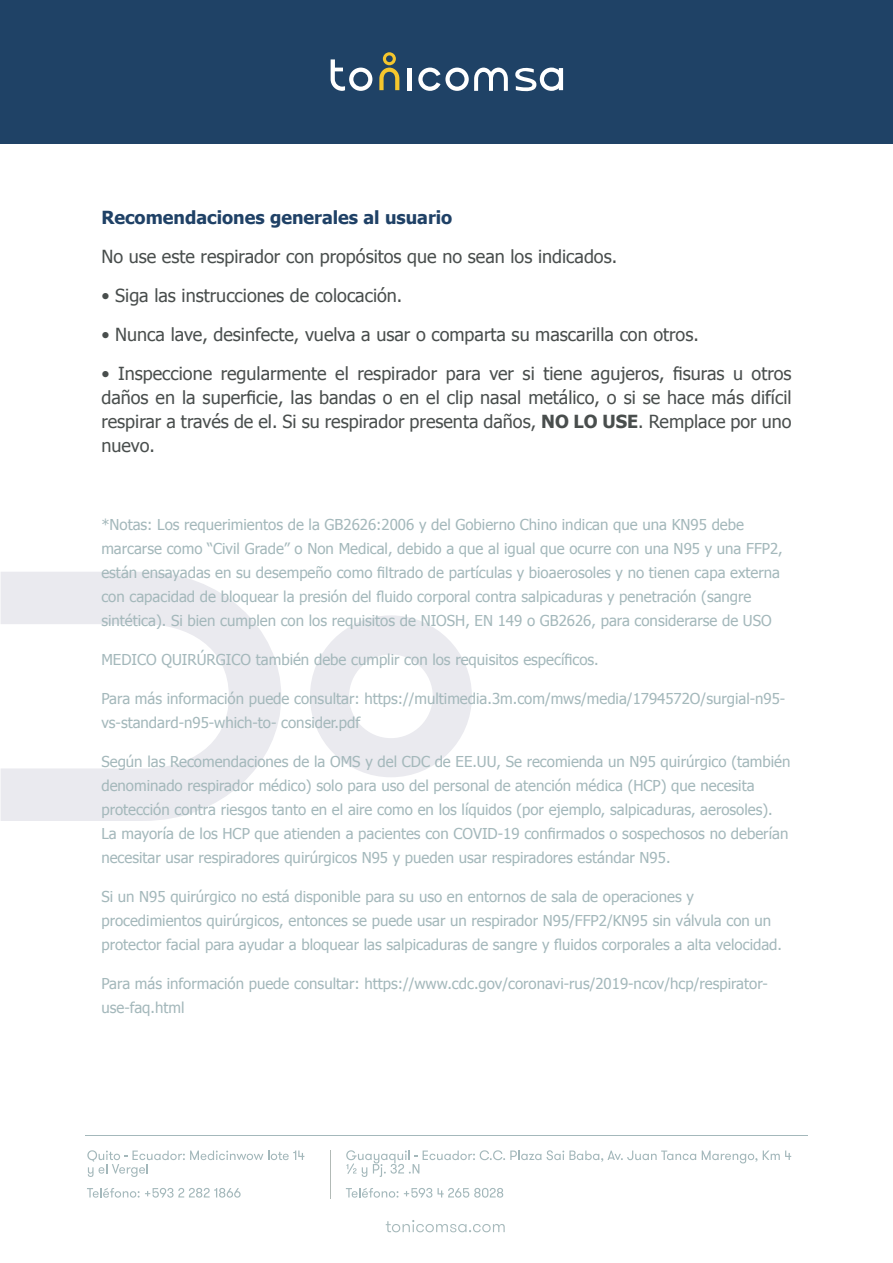
<style>
.page{position:relative;width:893px;height:1263px;background:#fff}
.page>*{position:absolute;margin:0;border:0;box-sizing:border-box;transform-origin:0 0}
.t1{font:18px/24px "Tahoma";color:#494e4d;text-align:justify}
.t2{font:700 18px "Tahoma";color:#1f4166}
.t3{font:15px/24px "Tahoma";color:#a4b8bb}
.s1{font-weight:700}
</style>
<div class="page">
<svg style="left:87px;top:1150px;width:217px;height:27px"></svg>
<svg style="left:87px;top:1188px;width:154px;height:9px"></svg>
<svg style="left:547px;top:1150px;width:149px;height:11px"></svg>
<svg style="left:702px;top:1150px;width:55px;height:13px"></svg>
<svg style="left:763px;top:1150px;width:28px;height:10px"></svg>
<svg style="left:346px;top:1150px;width:195px;height:27px"></svg>
<svg style="left:346px;top:1188px;width:52px;height:9px"></svg>
<svg style="left:404px;top:1188px;width:99px;height:10px"></svg>
<hr style="left:85px;top:1135px;width:723px;height:1px;background:#a4b8bb">
<svg style="left:386px;top:1220px;width:119px;height:12px"></svg>
<hr style="left:330px;top:1150px;width:1px;height:48px;background:#b2bab6">
<svg style="left:1px;top:572px;width:280px;height:249px"></svg>
<svg style="left:310px;top:615px;width:162px;height:162px"></svg>
<div style="left:0;top:0;width:893px;height:143px;background:#1f4266"></div>
<svg style="left:379px;top:52px;width:20px;height:38px"></svg>
<svg style="left:331px;top:59px;width:41px;height:32px"></svg>
<svg style="left:418px;top:68px;width:90px;height:23px"></svg>
<hr style="left:408px;top:68px;width:4px;height:22px;background:#fff">
<svg style="left:515px;top:67px;width:48px;height:25px"></svg>
<p class="t2" style="left:101px;top:210px;width:353px">Recomendaciones generales al usuario</p>
<p class="t1" style="left:101px;top:246px;width:517px">No use este respirador con propósitos que no sean los indicados.</p>
<p class="t1" style="left:101px;top:285px;width:303px">• Siga las instrucciones de colocación.</p>
<p class="t1" style="left:101px;top:324px;width:599px">• Nunca lave, desinfecte, vuelva a usar o comparta su mascarilla con otros.</p>
<p class="t1" style="left:101px;top:363px;width:692px">• Inspeccione regularmente el respirador para ver si tiene agujeros, fisuras u otros daños en la superficie, las bandas o en el clip nasal metálico, o si se hace más difícil respirar a través de el. Si su respirador presenta daños, <span class="s1">NO LO USE</span>. Remplace por uno nuevo.</p>
<p class="t3" style="left:101px;top:513px;width:683px">*Notas: Los requerimientos de la GB2626:2006 y del Gobierno Chino indican que una KN95 debe marcarse como “Civil Grade” o Non Medical, debido a que al igual que ocurre con una N95 y una FFP2, están ensayadas en su desempeño como filtrado de partículas y bioaerosoles y no tienen capa externa con capacidad de bloquear la presión del fluido corporal contra salpicaduras y penetración (sangre sintética). Si bien cumplen con los requisitos de NIOSH, EN 149 o GB2626, para considerarse de USO</p>
<p class="t3" style="left:101px;top:648px;width:499px">MEDICO QUIRÚRGICO también debe cumplir con los requisitos específicos.</p>
<p class="t3" style="left:101px;top:687px;width:685px">Para más información puede consultar: https://multimedia.3m.com/mws/media/1794572O/surgial-n95- vs-standard-n95-which-to- consider.pdf</p>
<p class="t3" style="left:101px;top:750px;width:691px">Según las Recomendaciones de la OMS y del CDC de EE.UU, Se recomienda un N95 quirúrgico (también denominado respirador médico) solo para uso del personal de atención médica (HCP) que necesita protección contra riesgos tanto en el aire como en los líquidos (por ejemplo, salpicaduras, aerosoles).<br>La mayoría de los HCP que atienden a pacientes con COVID-19 confirmados o sospechosos no deberían necesitar usar respiradores quirúrgicos N95 y pueden usar respiradores estándar N95.</p>
<p class="t3" style="left:101px;top:885px;width:682px">Si un N95 quirúrgico no está disponible para su uso en entornos de sala de operaciones y procedimientos quirúrgicos, entonces se puede usar un respirador N95/FFP2/KN95 sin válvula con un protector facial para ayudar a bloquear las salpicaduras de sangre y fluidos corporales a alta velocidad.</p>
<p class="t3" style="left:101px;top:972px;width:668px">Para más información puede consultar: https://www.cdc.gov/coronavi-rus/2019-ncov/hcp/respirator&shy;use-faq.html</p>
</div>
